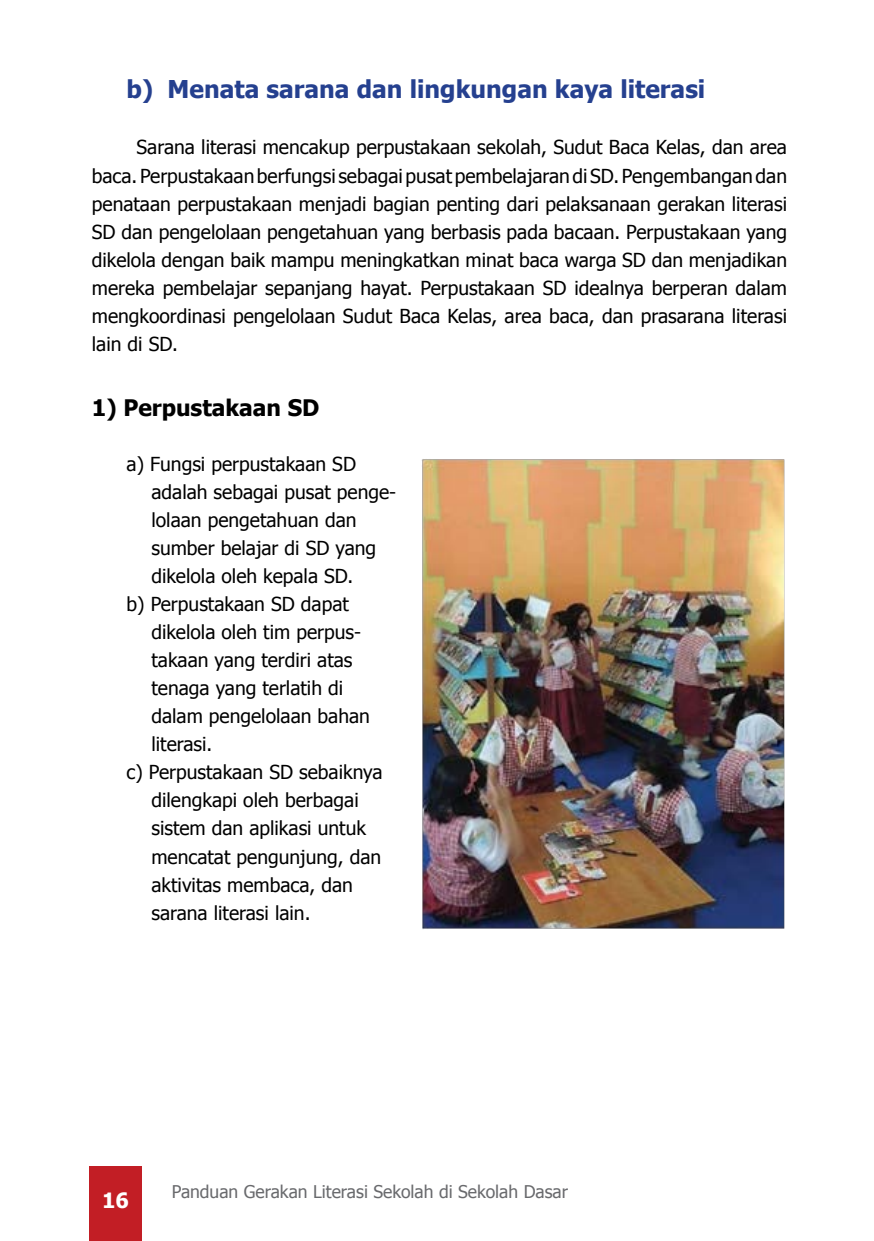
<style>
.page{position:relative;width:874px;height:1241px;background:#fff}
.page>*{position:absolute;margin:0;border:0;box-sizing:border-box;transform-origin:0 0}
.t1{font:700 24.5px "Tahoma";color:#25408f}
.t2{font:700 22.75px "Tahoma";color:#000}
.t3{font:700 21px "Tahoma";color:#fff}
.t4{font:19.25px/28px "Tahoma";color:#000;text-align:justify}
.t5{font:17.5px "Tahoma";color:#696a6d}
</style>
<div class="page">
<div style="left:89px;top:1166px;width:53px;height:74px;background:#c21e25"></div>
<img style="left:422px;top:459px;width:361px;height:470px">
<p class="t1" style="left:126px;top:72px;width:580px">b) Menata sarana dan lingkungan kaya literasi</p>
<p class="t4" style="left:92px;top:133px;width:696px;text-indent:45px">Sarana literasi mencakup perpustakaan sekolah, Sudut Baca Kelas, dan area baca. Perpustakaan berfungsi sebagai pusat pembelajaran di SD. Pengembangan dan penataan perpustakaan menjadi bagian penting dari pelaksanaan gerakan literasi SD dan pengelolaan pengetahuan yang berbasis pada bacaan. Perpustakaan yang dikelola dengan baik mampu meningkatkan minat baca warga SD dan menjadikan mereka pembelajar sepanjang hayat. Perpustakaan SD idealnya berperan dalam mengkoordinasi pengelolaan Sudut Baca Kelas, area baca, dan prasarana literasi lain di SD.</p>
<p class="t2" style="left:92px;top:391px;width:229px">1) Perpustakaan SD</p>
<p class="t4" style="left:126px;top:449px;width:231px">a) Fungsi perpustakaan SD</p>
<p class="t4" style="left:151px;top:477px;width:246px">adalah sebagai pusat penge-</p>
<p class="t4" style="left:151px;top:505px;width:206px">lolaan pengetahuan dan</p>
<p class="t4" style="left:151px;top:533px;width:226px">sumber belajar di SD yang</p>
<p class="t4" style="left:151px;top:561px;width:203px">dikelola oleh kepala SD.</p>
<p class="t4" style="left:126px;top:589px;width:224px">b) Perpustakaan SD dapat</p>
<p class="t4" style="left:151px;top:617px;width:211px">dikelola oleh tim perpus-</p>
<p class="t4" style="left:151px;top:645px;width:202px">takaan yang terdiri atas</p>
<p class="t4" style="left:151px;top:673px;width:193px">tenaga yang terlatih di</p>
<p class="t4" style="left:151px;top:701px;width:220px">dalam pengelolaan bahan</p>
<p class="t4" style="left:151px;top:729px;width:62px">literasi.</p>
<p class="t4" style="left:126px;top:757px;width:257px">c) Perpustakaan SD sebaiknya</p>
<p class="t4" style="left:151px;top:785px;width:209px">dilengkapi oleh berbagai</p>
<p class="t4" style="left:151px;top:813px;width:216px">sistem dan aplikasi untuk</p>
<p class="t4" style="left:151px;top:841px;width:231px">mencatat pengunjung, dan</p>
<p class="t4" style="left:151px;top:869px;width:203px">aktivitas membaca, dan</p>
<p class="t4" style="left:151px;top:897px;width:160px">sarana literasi lain.</p>
<p class="t3" style="left:102px;top:1185px;width:28px">16</p>
<p class="t5" style="left:172px;top:1179px;width:397px">Panduan Gerakan Literasi Sekolah di Sekolah Dasar</p>
</div>
